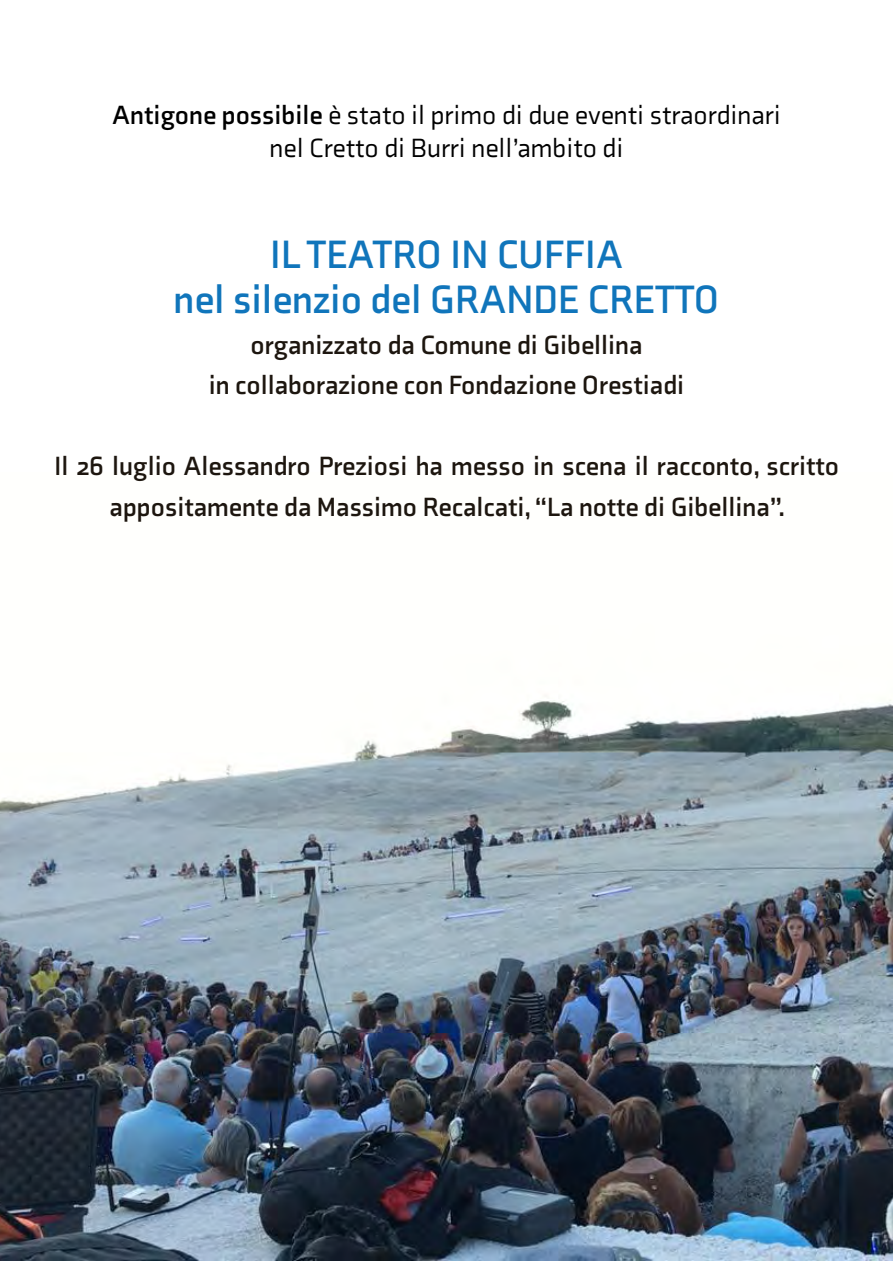
<style>
.page{position:relative;width:893px;height:1263px;background:#fff}
.page>*{position:absolute;margin:0;border:0;box-sizing:border-box;transform-origin:0 0}
.t1{font:700 40.5px/45px "Axia";color:#1075bb;text-align:center}
.t2{font:700 27px/40.5px "Axia";color:#1d160f;text-align:center}
.t3{font:27px/33px "Axia";color:#000;text-align:center}
.s1{font-weight:700}
</style>
<div class="page">
<img style="left:0;top:700px;width:893px;height:560px">
<p class="t3" style="left:112px;top:99px;width:670px"><span class="s1">Antigone possibile</span> è stato il primo di due eventi straordinari nel Cretto di Burri nell’ambito di</p>
<h1 class="t1" style="left:174px;top:232px;width:547px">IL TEATRO IN CUFFIA<br>nel silenzio del GRANDE CRETTO</h1>
<p class="t2" style="left:209px;top:324px;width:477px">organizzato da Comune di Gibellina<br>in collaborazione con Fondazione Orestiadi</p>
<p class="t2" style="left:54px;top:446px;width:786px">Il 26 luglio Alessandro Preziosi ha messo in scena il racconto, scritto appositamente da Massimo Recalcati, “La notte di Gibellina”.</p>
</div>
